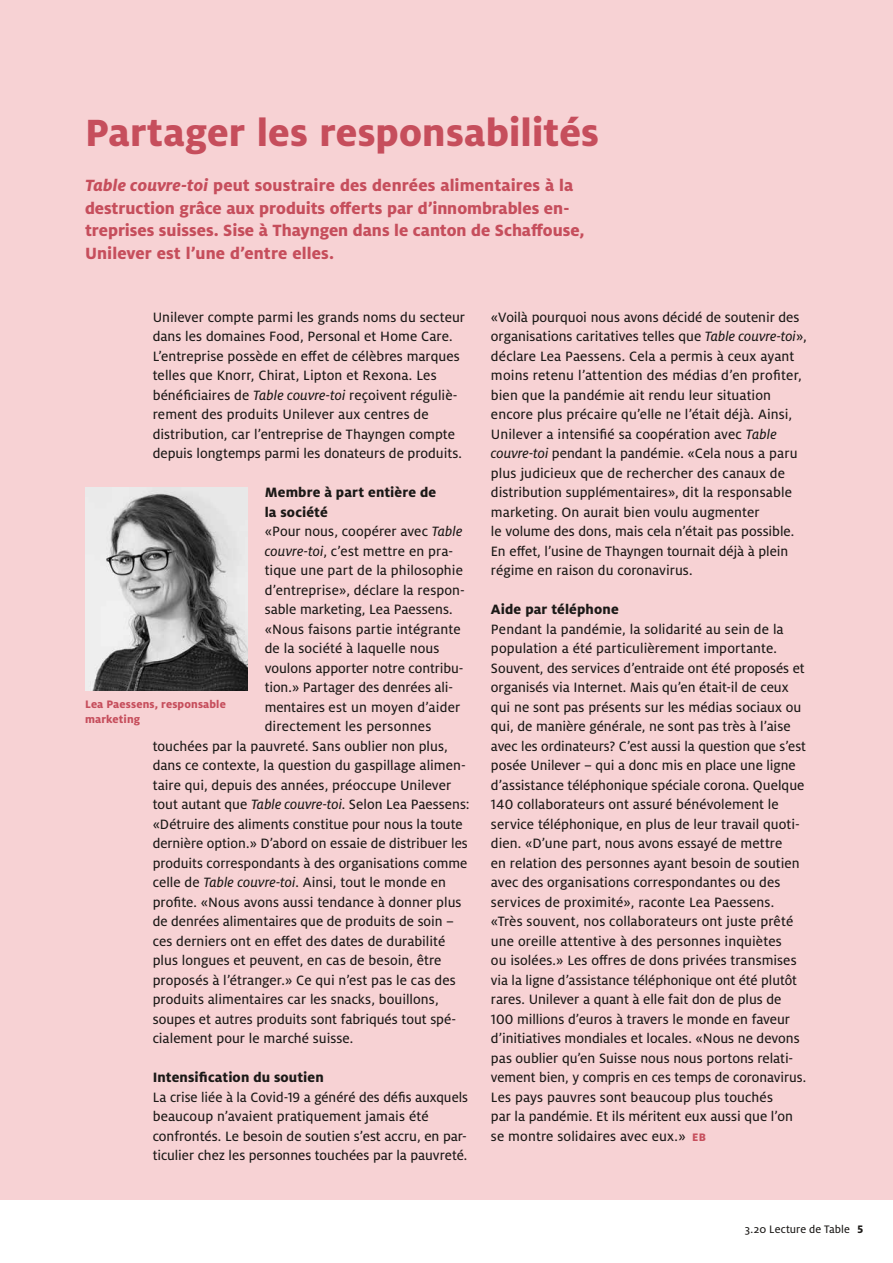
<style>
.page{position:relative;width:893px;height:1263px;background:#fff}
.page>*{position:absolute;margin:0;border:0;box-sizing:border-box;transform-origin:0 0}
.t1{font:800 42px "Milo OT";letter-spacing:.005em;color:#c64e5c}
.t2{font:800 18px/22.5px "Milo OT";color:#c64e5c}
.t3{font:15px/19.5px "Milo OT Text";color:#1b1917}
.t4{font:800 15px/19.5px "Milo OT";letter-spacing:.01em;color:#1b1917}
.t5{font:800 12px/15px "Milo OT";letter-spacing:.01em;color:#c64e5c}
.t6{font:12px "Milo OT Text";letter-spacing:.005em;color:#1b1917}
.s1{font-style:italic}
.s2{font-family:"Milo OT Text Ita"}
.s3{font-family:"Milo OT";font-weight:800;font-size:12px;color:#c64e5c}
.s4{font-family:"Milo OT";font-weight:800}
</style>
<div class="page">
<div style="left:0;top:0;width:893px;height:1199px;background:#f7d2d4"></div>
<img style="left:85px;top:487px;width:163px;height:203px">
<h1 class="t1" style="left:85px;top:109px;width:515px">Partager les responsabilités</h1>
<p class="t2" style="left:85px;top:174px;width:501px"><span class="s1">Table couvre-toi</span> peut soustraire des denrées alimentaires à la destruction grâce aux produits offerts par d’innombrables en&shy;treprises suisses. Sise à Thayngen dans le canton de Schaffouse, Unilever est l’une d’entre elles.</p>
<p class="t3" style="left:153px;top:307px;width:314px">Unilever compte parmi les grands noms du secteur dans les domaines Food, Personal et Home Care.<br>L’entreprise possède en effet de célèbres marques telles que Knorr, Chirat, Lipton et Rexona. Les bénéficiaires de <span class="s2">Table couvre-toi</span> reçoivent réguliè&shy;rement des produits Unilever aux centres de distribution, car l’entreprise de Thayngen compte depuis longtemps parmi les donateurs de produits.</p>
<p class="t4" style="left:265px;top:483px;width:173px">Membre à part entière de la société</p>
<p class="t3" style="left:265px;top:522px;width:199px">«Pour nous, coopérer avec <span class="s2">Table</span></p>
<p class="t3" style="left:265px;top:541px;width:190px"><span class="s2">couvre-toi</span>, c’est mettre en pra-</p>
<p class="t3" style="left:265px;top:561px;width:200px">tique une part de la philosophie</p>
<p class="t3" style="left:265px;top:580px;width:202px">d’entreprise», déclare la respon-</p>
<p class="t3" style="left:265px;top:600px;width:189px">sable marketing, Lea Paessens.</p>
<p class="t3" style="left:265px;top:619px;width:197px">«Nous faisons partie intégrante</p>
<p class="t3" style="left:265px;top:639px;width:176px">de la société à laquelle nous</p>
<p class="t3" style="left:265px;top:658px;width:200px">voulons apporter notre contribu-</p>
<p class="t3" style="left:265px;top:678px;width:190px">tion.» Partager des denrées ali-</p>
<p class="t3" style="left:265px;top:697px;width:197px">mentaires est un moyen d’aider</p>
<p class="t3" style="left:265px;top:717px;width:168px">directement les personnes</p>
<p class="t3" style="left:153px;top:736px;width:297px">touchées par la pauvreté. Sans oublier non plus,</p>
<p class="t3" style="left:153px;top:756px;width:314px">dans ce contexte, la question du gaspillage alimen-</p>
<p class="t3" style="left:153px;top:775px;width:300px">taire qui, depuis des années, préoccupe Unilever</p>
<p class="t3" style="left:153px;top:795px;width:318px">tout autant que <span class="s2">Table couvre-toi</span>. Selon Lea Paessens:</p>
<p class="t3" style="left:153px;top:814px;width:311px">«Détruire des aliments constitue pour nous la toute</p>
<p class="t3" style="left:153px;top:834px;width:317px">dernière option.» D’abord on essaie de distribuer les</p>
<p class="t3" style="left:153px;top:853px;width:316px">produits correspondants à des organisations comme</p>
<p class="t3" style="left:153px;top:873px;width:295px">celle de <span class="s2">Table couvre-toi</span>. Ainsi, tout le monde en</p>
<p class="t3" style="left:153px;top:892px;width:310px">profite. «Nous avons aussi tendance à donner plus</p>
<p class="t3" style="left:153px;top:912px;width:303px">de denrées alimentaires que de produits de soin –</p>
<p class="t3" style="left:153px;top:931px;width:294px">ces derniers ont en effet des dates de durabilité</p>
<p class="t3" style="left:153px;top:951px;width:290px">plus longues et peuvent, en cas de besoin, être</p>
<p class="t3" style="left:153px;top:970px;width:305px">proposés à l’étranger.» Ce qui n’est pas le cas des</p>
<p class="t3" style="left:153px;top:990px;width:287px">produits alimentaires car les snacks, bouillons,</p>
<p class="t3" style="left:153px;top:1009px;width:305px">soupes et autres produits sont fabriqués tout spé-</p>
<p class="t3" style="left:153px;top:1029px;width:202px">cialement pour le marché suisse.</p>
<p class="t4" style="left:153px;top:1068px;width:173px">Intensification du soutien</p>
<p class="t3" style="left:153px;top:1087px;width:317px">La crise liée à la Covid-19 a généré des défis auxquels beaucoup n’avaient pratiquement jamais été confrontés. Le besoin de soutien s’est accru, en par&shy;ticulier chez les personnes touchées par la pauvreté.</p>
<p class="t5" style="left:85px;top:697px;width:142px">Lea Paessens, responsable marketing</p>
<p class="t3" style="left:491px;top:307px;width:317px">«Voilà pourquoi nous avons décidé de soutenir des organisations caritatives telles que <span class="s2">Table couvre-toi</span>», déclare Lea Paessens. Cela a permis à ceux ayant moins retenu l’attention des médias d’en profiter, bien que la pandémie ait rendu leur situation encore plus précaire qu’elle ne l’était déjà. Ainsi, Unilever a intensifié sa coopération avec <span class="s2">Table couvre-toi</span> pendant la pandémie. «Cela nous a paru plus judicieux que de rechercher des canaux de distribution supplémentaires», dit la responsable marketing. On aurait bien voulu augmenter<br>le volume des dons, mais cela n’était pas possible.<br>En effet, l’usine de Thayngen tournait déjà à plein régime en raison du coronavirus.</p>
<p class="t4" style="left:491px;top:600px;width:129px">Aide par téléphone</p>
<p class="t3" style="left:491px;top:619px;width:317px">Pendant la pandémie, la solidarité au sein de la population a été particulièrement importante.<br>Souvent, des services d’entraide ont été proposés et organisés via Internet. Mais qu’en était-il de ceux qui ne sont pas présents sur les médias sociaux ou qui, de manière générale, ne sont pas très à l’aise avec les ordinateurs? C’est aussi la question que s’est posée Unilever – qui a donc mis en place une ligne d’assistance téléphonique spéciale corona. Quelque 140 collaborateurs ont assuré bénévolement le service téléphonique, en plus de leur travail quoti&shy;dien. «D’une part, nous avons essayé de mettre<br>en relation des personnes ayant besoin de soutien avec des organisations correspondantes ou des services de proximité», raconte Lea Paessens. «Très souvent, nos collaborateurs ont juste prêté une oreille attentive à des personnes inquiètes<br>ou isolées.» Les offres de dons privées transmises via la ligne d’assistance téléphonique ont été plutôt rares. Unilever a quant à elle fait don de plus de 100 millions d’euros à travers le monde en faveur d’initiatives mondiales et locales. «Nous ne devons pas oublier qu’en Suisse nous nous portons relati&shy;vement bien, y compris en ces temps de coronavirus.<br>Les pays pauvres sont beaucoup plus touchés<br>par la pandémie. Et ils méritent eux aussi que l’on se montre solidaires avec eux.» <span class="s3">EB</span></p>
<p class="t6" style="left:745px;top:1223px;width:120px">3.20 Lecture de Table <span class="s4">5</span></p>
</div>
